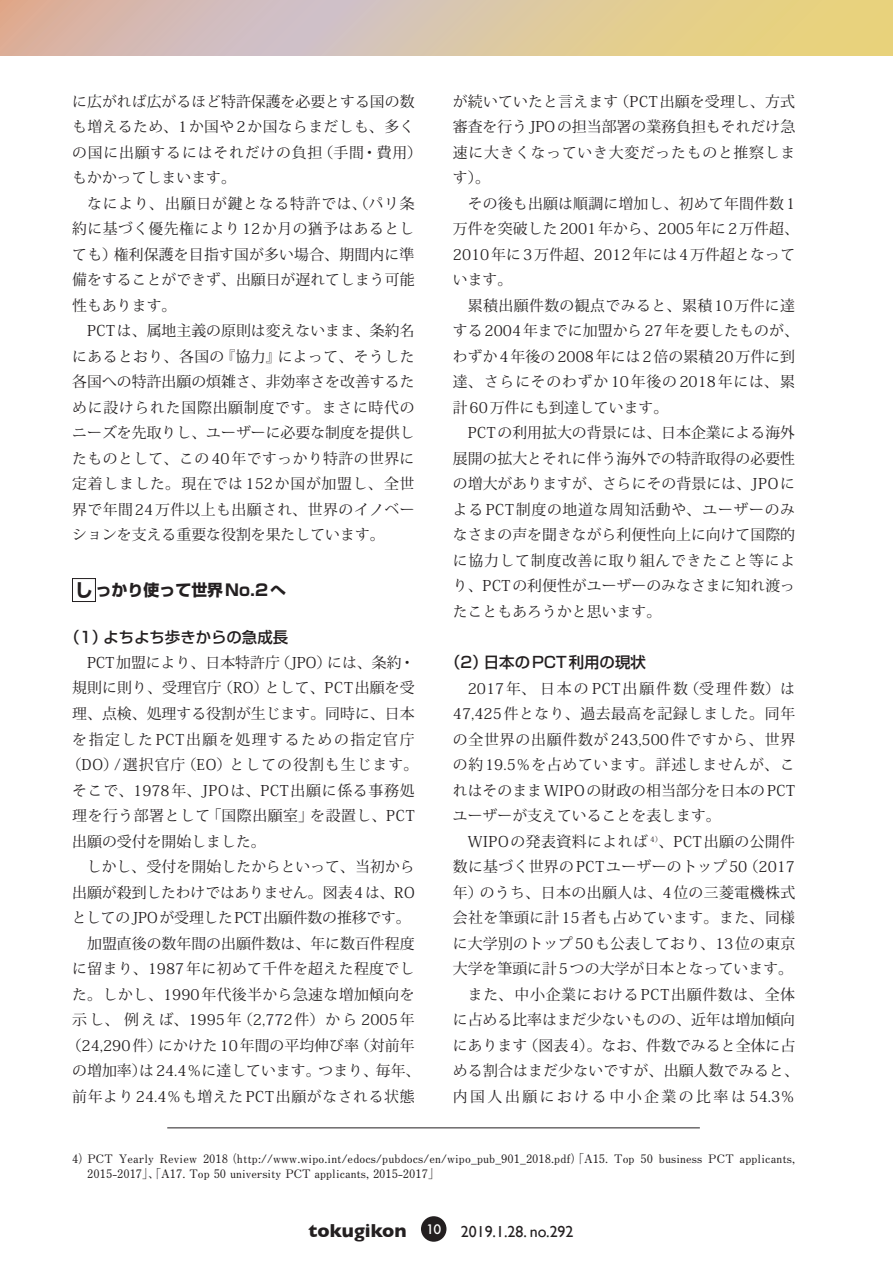
<style>
.page{position:relative;width:893px;height:1263px;background:#fff}
.page>*{position:absolute;margin:0;border:0;box-sizing:border-box;transform-origin:0 0}
.t1{font:15.9px "Gill Sans";color:#231f20}
.t2{font:700 15.9px "Shin Go Pro";color:#231f20}
.t3{font:500 15.45px "Shin Go Pro";color:#231f20}
.t4{font:14.85px/25.5px "Koz Min Pro";letter-spacing:.01em;color:#231f20}
.t5{font:14.85px "Koz Min Pro";letter-spacing:-.01em;color:#231f20}
.t6{font:14.85px "Koz Min Pro";letter-spacing:.045em;color:#231f20}
.t7{font:14.85px "Koz Min Pro";letter-spacing:.07em;color:#231f20}
.t8{font:14.85px "Koz Min Pro";letter-spacing:.04em;color:#231f20}
.t9{font:14.85px "Koz Min Pro";letter-spacing:.035em;color:#231f20}
.t10{font:14.85px "Koz Min Pro";letter-spacing:.105em;color:#231f20}
.t11{font:700 11.7px/15.9px "Futo Min A101 Pro";letter-spacing:.01em;color:#231f20}
.s1{font-size:18px}
.s2{font-weight:700;font-size:19.2px}
</style>
<div class="page">
<div style="left:421px;top:1216px;width:25px;height:26px;background:#231f20;border-radius:50%"></div>
<svg style="left:0;top:0;width:892px;height:55px;background:#dbc4a1"></svg>
<div style="left:72px;top:578px;width:24px;height:24px;border:1px solid #231f20"></div>
<hr style="left:167px;top:1127px;width:533px;height:1px;background:#231f20">
<p class="t4" style="left:72px;top:88px;width:351px">に広がれば広がるほど特許保護を必要とする国の数も増えるため、1か国や 2か国ならまだしも、多くの国に出願するにはそれだけの負担（手間・費用）もかかってしまいます。<br>　なにより、出願日が鍵となる特許では、（パリ条約に基づく優先権により 12か月の猶予はあるとしても）権利保護を目指す国が多い場合、期間内に準備をすることができず、出願日が遅れてしまう可能性もあります。<br>　PCTは、属地主義の原則は変えないまま、条約名にあるとおり、各国の『協力』によって、そうした各国への特許出願の煩雑さ、非効率さを改善するために設けられた国際出願制度です。まさに時代のニーズを先取りし、ユーザーに必要な制度を提供したものとして、この 40年ですっかり特許の世界に定着しました。現在では 152か国が加盟し、全世界で年間24万件以上も出願され、世界のイノベーションを支える重要な役割を果たしています。</p>
<p class="t2" style="left:75px;top:577px;width:213px"><span class="s1">し</span>っかり使って世界No.2へ</p>
<p class="t3" style="left:65px;top:624px;width:225px">（1）よちよち歩きからの急成長</p>
<p class="t4" style="left:72px;top:649px;width:344px">　PCT加盟により、日本特許庁（JPO）には、条約・</p>
<p class="t4" style="left:72px;top:675px;width:344px">規則に則り、受理官庁（RO）として、PCT出願を受</p>
<p class="t4" style="left:72px;top:700px;width:344px">理、点検、処理する役割が生じます。同時に、日本</p>
<p class="t10" style="left:72px;top:728px;width:344px">を指定したPCT出願を処理するための指定官庁</p>
<p class="t7" style="left:67px;top:754px;width:353px">（DO）/選択官庁（EO）としての役割も生じます。</p>
<p class="t6" style="left:72px;top:779px;width:344px">そこで、1978年、JPOは、PCT出願に係る事務処</p>
<p class="t9" style="left:72px;top:805px;width:344px">理を行う部署として「国際出願室」を設置し、PCT</p>
<p class="t4" style="left:72px;top:828px;width:195px">出願の受付を開始しました。</p>
<p class="t4" style="left:72px;top:853px;width:344px">　しかし、受付を開始したからといって、当初から</p>
<p class="t5" style="left:72px;top:882px;width:344px">出願が殺到したわけではありません。図表4は、RO</p>
<p class="t5" style="left:72px;top:907px;width:340px">としてのJPOが受理したPCT出願件数の推移です。</p>
<p class="t4" style="left:72px;top:930px;width:344px">　加盟直後の数年間の出願件数は、年に数百件程度</p>
<p class="t4" style="left:72px;top:955px;width:344px">に留まり、1987年に初めて千件を超えた程度でし</p>
<p class="t4" style="left:72px;top:981px;width:344px">た。しかし、1990年代後半から急速な増加傾向を</p>
<p class="t4" style="left:72px;top:1006px;width:344px">示し、例えば、1995年（2,772件）から 2005年</p>
<p class="t4" style="left:67px;top:1032px;width:349px">（24,290件）にかけた10年間の平均伸び率（対前年</p>
<p class="t4" style="left:72px;top:1057px;width:350px">の増加率）は24.4％に達しています。つまり、毎年、</p>
<p class="t8" style="left:72px;top:1086px;width:344px">前年より 24.4％も増えた PCT出願がなされる状態</p>
<p class="t4" style="left:453px;top:88px;width:348px">が続いていたと言えます（PCT出願を受理し、方式審査を行うJPOの担当部署の業務負担もそれだけ急速に大きくなっていき大変だったものと推察します）。<br>　その後も出願は順調に増加し、初めて年間件数1万件を突破した2001年から、2005年に2万件超、<br>2010年に3万件超、2012年には4万件超となっています。<br>　累積出願件数の観点でみると、累積10万件に達する2004年までに加盟から27年を要したものが、わずか4年後の2008年には2倍の累積20万件に到達、さらにそのわずか 10年後の 2018年には、累計60万件にも到達しています。<br>　PCTの利用拡大の背景には、日本企業による海外展開の拡大とそれに伴う海外での特許取得の必要性の増大がありますが、さらにその背景には、JPOによる PCT制度の地道な周知活動や、ユーザーのみなさまの声を聞きながら利便性向上に向けて国際的に協力して制度改善に取り組んできたこと等により、PCTの利便性がユーザーのみなさまに知れ渡ったこともあろうかと思います。</p>
<p class="t3" style="left:445px;top:650px;width:202px">（2）日本のPCT利用の現状</p>
<p class="t4" style="left:453px;top:675px;width:348px">　2017年、日本のPCT出願件数（受理件数）は<br>47,425件となり、過去最高を記録しました。同年の全世界の出願件数が 243,500件ですから、世界の約19.5％を占めています。詳述しませんが、これはそのままWIPOの財政の相当部分を日本のPCTユーザーが支えていることを表します。<br>　WIPOの発表資料によれば <sup>4）</sup>、PCT出願の公開件数に基づく世界の PCTユーザーのトップ50（2017年）のうち、日本の出願人は、4位の三菱電機株式会社を筆頭に計15者も占めています。また、同様に大学別のトップ50も公表しており、13位の東京大学を筆頭に計5つの大学が日本となっています。　また、中小企業における PCT出願件数は、全体に占める比率はまだ少ないものの、近年は増加傾向にあります（図表4）。なお、件数でみると全体に占める割合はまだ少ないですが、出願人数でみると、内国人出願における中小企業の比率は54.3％</p>
<p class="t11" style="left:87px;top:1149px;width:709px;text-indent:-15px">4）PCT Yearly Review 2018（http://www.wipo.int/edocs/pubdocs/en/wipo_pub_901_2018.pdf）「A15. Top 50 business PCT applicants,<br>2015-2017」、「A17. Top 50 university PCT applicants, 2015-2017」</p>
<p class="t1" style="left:309px;top:1222px;width:266px"><span class="s2">tokugikon</span> <sup>10</sup> 2019.1.28. no.292</p>
</div>
